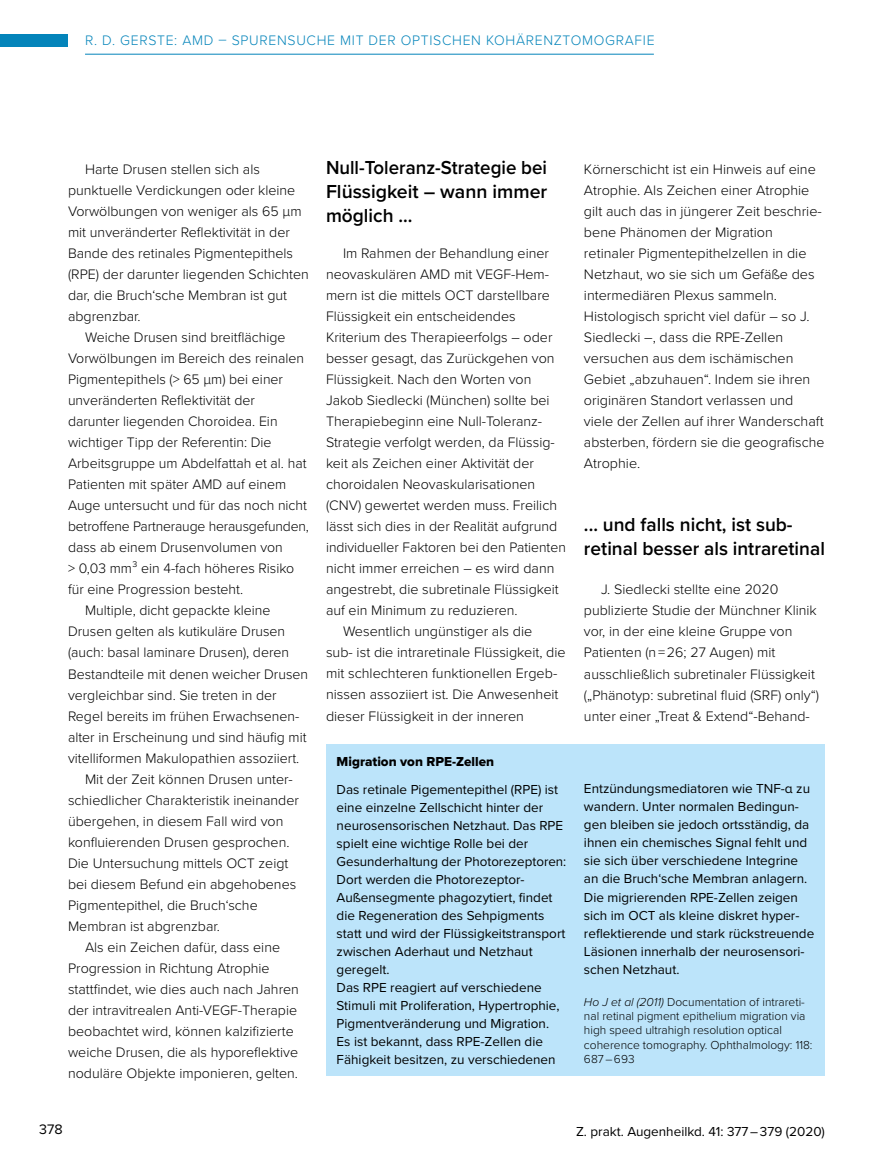
<style>
.page{position:relative;width:893px;height:1170px;background:#fff}
.page>*{position:absolute;margin:0;border:0;box-sizing:border-box;transform-origin:0 0}
.t1{font:600 19.5px/24px "Proxima Nova";color:#000;text-align:justify;scale:.96 1}
.t2{font:600 19.5px/24px "Proxima Nova";color:#000}
.t3{font:300 14.25px/21px "Proxima Nova";color:#000}
.t4{font:300 14.25px "Proxima Nova";letter-spacing:.05em;color:#0484ba}
.t5{font:14.25px "Proxima Nova";color:#000}
.t6{font:13.5px/18px "Proxima Nova";color:#000}
.t7{font:13.5px "Proxima Nova Extrabld";color:#000}
.t8{font:300 12px/14.2px "Proxima Nova";color:#000}
.s1{font-style:italic}
</style>
<div class="page">
<hr style="left:85px;top:54px;width:569px;height:1px;background:#0484ba">
<div style="left:0;top:34px;width:68px;height:13px;background:#0484ba"></div>
<div style="left:326px;top:744px;width:499px;height:332px;background:#bce4fa"></div>
<p class="t4" style="left:85px;top:32px;width:571px">R. D. GERSTE: AMD – SPURENSUCHE MIT DER OPTISCHEN KOHÄRENZTOMOGRAFIE</p>
<p class="t3" style="left:85px;top:159px;width:176px">Harte Drusen stellen sich als</p>
<p class="t3" style="left:68px;top:180px;width:229px">punktuelle Verdickungen oder kleine</p>
<p class="t3" style="left:68px;top:201px;width:235px">Vorwölbungen von weniger als 65 µm</p>
<p class="t3" style="left:68px;top:222px;width:224px">mit unveränderter Reflektivität in der</p>
<p class="t3" style="left:68px;top:243px;width:227px">Bande des retinales Pigmentepithels</p>
<p class="t3" style="left:68px;top:264px;width:242px">(RPE) der darunter liegenden Schichten</p>
<p class="t3" style="left:68px;top:285px;width:221px">dar, die Bruch‘sche Membran ist gut</p>
<p class="t3" style="left:68px;top:306px;width:74px">abgrenzbar.</p>
<p class="t3" style="left:85px;top:327px;width:202px">Weiche Drusen sind breitflächige</p>
<p class="t3" style="left:68px;top:348px;width:238px">Vorwölbungen im Bereich des reinalen</p>
<p class="t3" style="left:68px;top:369px;width:217px">Pigmentepithels (&gt; 65 µm) bei einer</p>
<p class="t3" style="left:68px;top:390px;width:188px">unveränderten Reflektivität der</p>
<p class="t3" style="left:68px;top:411px;width:211px">darunter liegenden Choroidea. Ein</p>
<p class="t3" style="left:68px;top:432px;width:205px">wichtiger Tipp der Referentin: Die</p>
<p class="t3" style="left:68px;top:453px;width:240px">Arbeitsgruppe um Abdelfattah et al. hat</p>
<p class="t3" style="left:68px;top:474px;width:220px">Patienten mit später AMD auf einem</p>
<p class="t3" style="left:68px;top:495px;width:241px">Auge untersucht und für das noch nicht</p>
<p class="t3" style="left:68px;top:516px;width:242px">betroffene Partnerauge herausgefunden,</p>
<p class="t3" style="left:68px;top:537px;width:216px">dass ab einem Drusenvolumen von</p>
<p class="t3" style="left:68px;top:558px;width:228px">&gt; 0,03 mm³ ein 4-fach höheres Risiko</p>
<p class="t3" style="left:68px;top:579px;width:177px">für eine Progression besteht.</p>
<p class="t3" style="left:85px;top:600px;width:187px">Multiple, dicht gepackte kleine</p>
<p class="t3" style="left:68px;top:621px;width:219px">Drusen gelten als kutikuläre Drusen</p>
<p class="t3" style="left:68px;top:642px;width:223px">(auch: basal laminare Drusen), deren</p>
<p class="t3" style="left:68px;top:663px;width:242px">Bestandteile mit denen weicher Drusen</p>
<p class="t3" style="left:68px;top:684px;width:210px">vergleichbar sind. Sie treten in der</p>
<p class="t3" style="left:68px;top:705px;width:233px">Regel bereits im frühen Erwachsenen-</p>
<p class="t3" style="left:68px;top:726px;width:240px">alter in Erscheinung und sind häufig mit</p>
<p class="t3" style="left:68px;top:747px;width:233px">vitelliformen Makulopathien assoziiert.</p>
<p class="t3" style="left:85px;top:768px;width:209px">Mit der Zeit können Drusen unter-</p>
<p class="t3" style="left:68px;top:789px;width:232px">schiedlicher Charakteristik ineinander</p>
<p class="t3" style="left:68px;top:810px;width:217px">übergehen, in diesem Fall wird von</p>
<p class="t3" style="left:68px;top:831px;width:223px">konfluierenden Drusen gesprochen.</p>
<p class="t3" style="left:68px;top:852px;width:222px">Die Untersuchung mittels OCT zeigt</p>
<p class="t3" style="left:68px;top:873px;width:230px">bei diesem Befund ein abgehobenes</p>
<p class="t3" style="left:68px;top:894px;width:191px">Pigmentepithel, die Bruch‘sche</p>
<p class="t3" style="left:68px;top:915px;width:153px">Membran ist abgrenzbar.</p>
<p class="t3" style="left:85px;top:936px;width:197px">Als ein Zeichen dafür, dass eine</p>
<p class="t3" style="left:68px;top:957px;width:203px">Progression in Richtung Atrophie</p>
<p class="t3" style="left:68px;top:978px;width:232px">stattfindet, wie dies auch nach Jahren</p>
<p class="t3" style="left:68px;top:999px;width:231px">der intravitrealen Anti-VEGF-Therapie</p>
<p class="t3" style="left:68px;top:1020px;width:227px">beobachtet wird, können kalzifizierte</p>
<p class="t3" style="left:68px;top:1041px;width:232px">weiche Drusen, die als hyporeflektive</p>
<p class="t3" style="left:68px;top:1062px;width:232px">noduläre Objekte imponieren, gelten.</p>
<h1 class="t1" style="left:326px;top:156px;width:232px">Null-Toleranz-Strategie bei Flüssigkeit – wann immer möglich ...</h1>
<p class="t3" style="left:343px;top:243px;width:207px">Im Rahmen der Behandlung einer</p>
<p class="t3" style="left:326px;top:264px;width:225px">neovaskulären AMD mit VEGF-Hem-</p>
<p class="t3" style="left:326px;top:285px;width:225px">mern ist die mittels OCT darstellbare</p>
<p class="t3" style="left:326px;top:306px;width:191px">Flüssigkeit ein entscheidendes</p>
<p class="t3" style="left:326px;top:327px;width:228px">Kriterium des Therapieerfolgs – oder</p>
<p class="t3" style="left:326px;top:348px;width:230px">besser gesagt, das Zurückgehen von</p>
<p class="t3" style="left:326px;top:369px;width:207px">Flüssigkeit. Nach den Worten von</p>
<p class="t3" style="left:326px;top:390px;width:225px">Jakob Siedlecki (München) sollte bei</p>
<p class="t3" style="left:326px;top:411px;width:218px">Therapiebeginn eine Null-Toleranz-</p>
<p class="t3" style="left:326px;top:432px;width:230px">Strategie verfolgt werden, da Flüssig-</p>
<p class="t3" style="left:326px;top:453px;width:210px">keit als Zeichen einer Aktivität der</p>
<p class="t3" style="left:326px;top:474px;width:211px">choroidalen Neovaskularisationen</p>
<p class="t3" style="left:326px;top:495px;width:233px">(CNV) gewertet werden muss. Freilich</p>
<p class="t3" style="left:326px;top:516px;width:233px">lässt sich dies in der Realität aufgrund</p>
<p class="t3" style="left:326px;top:537px;width:241px">individueller Faktoren bei den Patienten</p>
<p class="t3" style="left:326px;top:558px;width:230px">nicht immer erreichen – es wird dann</p>
<p class="t3" style="left:326px;top:579px;width:234px">angestrebt, die subretinale Flüssigkeit</p>
<p class="t3" style="left:326px;top:600px;width:193px">auf ein Minimum zu reduzieren.</p>
<p class="t3" style="left:343px;top:621px;width:191px">Wesentlich ungünstiger als die</p>
<p class="t3" style="left:326px;top:642px;width:241px">sub- ist die intraretinale Flüssigkeit, die</p>
<p class="t3" style="left:326px;top:663px;width:233px">mit schlechteren funktionellen Ergeb-</p>
<p class="t3" style="left:326px;top:684px;width:234px">nissen assoziiert ist. Die Anwesenheit</p>
<p class="t3" style="left:326px;top:705px;width:200px">dieser Flüssigkeit in der inneren</p>
<p class="t3" style="left:584px;top:159px;width:242px">Körnerschicht ist ein Hinweis auf eine Atrophie. Als Zeichen einer Atrophie gilt auch das in jüngerer Zeit beschrie&shy;bene Phänomen der Migration retinaler Pigmentepithelzellen in die Netzhaut, wo sie sich um Gefäße des intermediären Plexus sammeln.<br>Histologisch spricht viel dafür – so J.<br>Siedlecki –, dass die RPE-Zellen versuchen aus dem ischämischen Gebiet „abzuhauen“. Indem sie ihren originären Standort verlassen und viele der Zellen auf ihrer Wanderschaft absterben, fördern sie die geografische Atrophie.</p>
<h1 class="t2" style="left:584px;top:513px;width:242px">... und falls nicht, ist sub&shy;retinal besser als intraretinal</h1>
<p class="t3" style="left:584px;top:579px;width:237px;text-indent:17px">J. Siedlecki stellte eine 2020 publizierte Studie der Münchner Klinik vor, in der eine kleine Gruppe von Patienten (n = 26; 27 Augen) mit ausschließlich subretinaler Flüssigkeit („Phänotyp: subretinal fluid (SRF) only“) unter einer „Treat &amp; Extend“-Behand-</p>
<p class="t7" style="left:337px;top:753px;width:159px">Migration von RPE-Zellen</p>
<p class="t6" style="left:337px;top:780px;width:231px">Das retinale Pigementepithel (RPE) ist eine einzelne Zellschicht hinter der neurosensorischen Netzhaut. Das RPE spielt eine wichtige Rolle bei der Gesunderhaltung der Photorezeptoren:<br>Dort werden die Photorezeptor-Außensegmente phagozytiert, findet die Regeneration des Sehpigments statt und wird der Flüssigkeitstransport zwischen Aderhaut und Netzhaut geregelt.<br>Das RPE reagiert auf verschiedene Stimuli mit Proliferation, Hypertrophie, Pigmentveränderung und Migration.<br>Es ist bekannt, dass RPE-Zellen die Fähigkeit besitzen, zu verschiedenen</p>
<p class="t6" style="left:584px;top:780px;width:232px">Entzündungsmediatoren wie TNF-α zu wandern. Unter normalen Bedingun&shy;gen bleiben sie jedoch ortsständig, da ihnen ein chemisches Signal fehlt und sie sich über verschiedene Integrine an die Bruch‘sche Membran anlagern.<br>Die migrierenden RPE-Zellen zeigen sich im OCT als kleine diskret hyper&shy;reflektierende und stark rückstreuende Läsionen innerhalb der neurosensori&shy;schen Netzhaut.</p>
<p class="t8" style="left:584px;top:994px;width:230px"><span class="s1">Ho J et al (2011)</span> Documentation of intrareti&shy;nal retinal pigment epithelium migration via high speed ultrahigh resolution optical coherence tomography. Ophthalmology: 118:<br>687 – 693</p>
<p class="t5" style="left:39px;top:1120px;width:25px">378</p>
<p class="t6" style="left:576px;top:1122px;width:250px">Z. prakt. Augenheilkd. 41: 377 – 379 (2020)</p>
</div>
